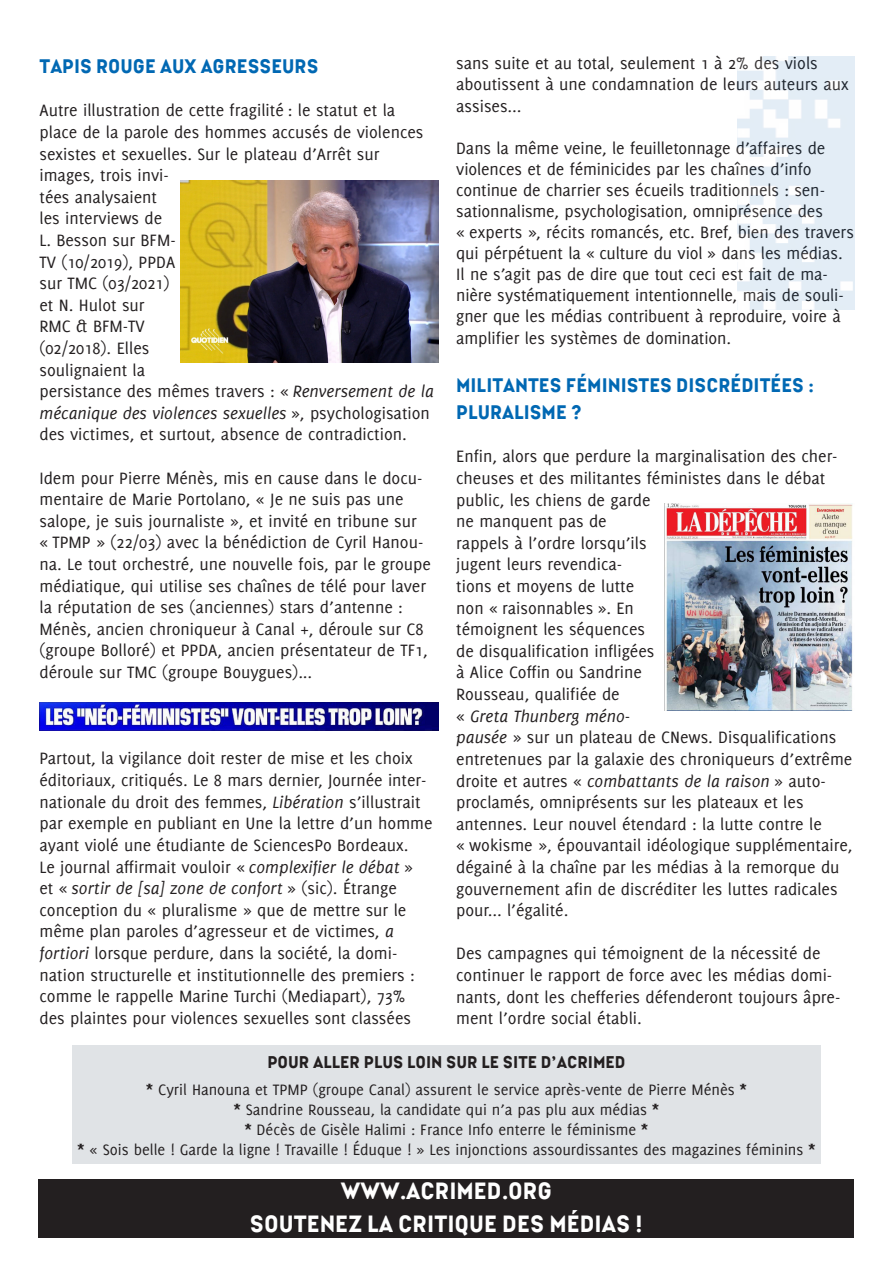
<style>
.page{position:relative;width:893px;height:1263px;background:#fff}
.page>*{position:absolute;margin:0;border:0;box-sizing:border-box;transform-origin:0 0}
.t1{font:700 27px "Mehdi";color:#fff}
.Article_texte{font:700 22.5px/27px "Mehdi";color:#0168b3}
.t2{font:700 19.5px "Mehdi";color:#231f20}
.Article_texte-2{font:18px/21.6px "Delicious";color:#231f20}
.t3{font:16.5px "Delicious";color:#231f20}
.s1{font-style:italic}
.s2{font-weight:700}
</style>
<div class="page">
<div style="left:39px;top:1179px;width:815px;height:58px;background:#231f20"></div>
<div style="left:72px;top:1045px;width:749px;height:118px;background:#e0e3e6"></div>
<img style="left:665px;top:504px;width:188px;height:206px">
<img style="left:39px;top:702px;width:399px;height:28px">
<img style="left:180px;top:180px;width:258px;height:182px">
<img style="left:737px;top:56px;width:118px;height:253px">
<p class="Article_texte-2" style="left:456px;top:52px;width:394px">sans suite et au total, seulement 1 à 2% des viols aboutissent à une condamnation de leurs auteurs aux assises...</p>
<p class="Article_texte-2" style="left:456px;top:137px;width:399px;line-height:21px">Dans la même veine, le feuilletonnage d’affaires de violences et de féminicides par les chaînes d’info continue de charrier ses écueils traditionnels : sen&shy;sationnalisme, psychologisation, omniprésence des<br>« experts », récits romancés, etc. Bref, bien des travers qui pérpétuent la « culture du viol » dans les médias.<br>Il ne s’agit pas de dire que tout ceci est fait de ma&shy;nière systématiquement intentionnelle, mais de souli&shy;gner que les médias contribuent à reproduire, voire à amplifier les systèmes de domination.</p>
<p class="Article_texte" style="left:456px;top:371px;width:360px">MILITANTES FÉMINISTES DISCRÉDITÉES :<br>PLURALISME ?</p>
<p class="Article_texte-2" style="left:456px;top:445px;width:398px">Enfin, alors que perdure la marginalisation des cher&shy;cheuses et des militantes féministes dans le débat public, les chiens de garde<br>ne manquent pas de<br>rappels à l’ordre lorsqu’ils<br>jugent leurs revendica-<br>tions et moyens de lutte<br>non « raisonnables ». En<br>témoignent les séquences<br>de disqualification infligées<br>à Alice Coffin ou Sandrine<br>Rousseau, qualifiée de<br><span class="s1">« Greta Thunberg méno-<br>pausée »</span> sur un plateau de CNews. Disqualifications entretenues par la galaxie des chroniqueurs d’extrême droite et autres <span class="s1">« combattants de la raison »</span> auto&shy;proclamés, omniprésents sur les plateaux et les antennes. Leur nouvel étendard : la lutte contre le<br>« wokisme », épouvantail idéologique supplémentaire, dégainé à la chaîne par les médias à la remorque du gouvernement afin de discréditer les luttes radicales pour... l’égalité.</p>
<p class="Article_texte-2" style="left:456px;top:942px;width:386px">Des campagnes qui témoignent de la nécessité de continuer le rapport de force avec les médias domi&shy;nants, dont les chefferies défenderont toujours âpre&shy;ment l’ordre social établi.</p>
<p class="t2" style="left:267px;top:1052px;width:360px">POUR ALLER PLUS LOIN SUR LE SITE D’ACRIMED</p>
<p class="t3" style="left:146px;top:1080px;width:602px"><span class="s2">*</span> Cyril Hanouna et TPMP (groupe Canal) assurent le service après-vente de Pierre Ménès <span class="s2">*</span></p>
<p class="t3" style="left:234px;top:1100px;width:427px"><span class="s2">*</span> Sandrine Rousseau, la candidate qui n’a pas plu aux médias <span class="s2">*</span></p>
<p class="t3" style="left:245px;top:1120px;width:405px"><span class="s2">*</span> Décès de Gisèle Halimi : France Info enterre le féminisme <span class="s2">*</span></p>
<p class="t3" style="left:78px;top:1140px;width:739px"><span class="s2">*</span> « Sois belle ! Garde la ligne ! Travaille ! Éduque ! » Les injonctions assourdissantes des magazines féminins <span class="s2">*</span></p>
<p class="Article_texte" style="left:39px;top:52px;width:281px">TAPIS ROUGE AUX AGRESSEURS</p>
<p class="Article_texte-2" style="left:39px;top:99px;width:396px">Autre illustration de cette fragilité : le statut et la place de la parole des hommes accusés de violences sexistes et sexuelles. Sur le plateau d’Arrêt sur images, trois invi-<br>tées analysaient<br>les interviews de<br>L. Besson sur BFM-<br>TV (10/2019), PPDA<br>sur TMC (03/2021)<br>et N. Hulot sur<br>RMC &amp; BFM-TV<br>(02/2018). Elles<br>soulignaient la<br>persistance des mêmes travers : <span class="s1">« Renversement de la mécanique des violences sexuelles »</span>, psychologisation des victimes, et surtout, absence de contradiction.</p>
<p class="Article_texte-2" style="left:39px;top:467px;width:393px">Idem pour Pierre Ménès, mis en cause dans le docu&shy;mentaire de Marie Portolano, « Je ne suis pas une salope, je suis journaliste », et invité en tribune sur<br>« TPMP » (22/03) avec la bénédiction de Cyril Hanou&shy;na. Le tout orchestré, une nouvelle fois, par le groupe médiatique, qui utilise ses chaînes de télé pour laver la réputation de ses (anciennes) stars d’antenne :<br>Ménès, ancien chroniqueur à Canal +, déroule sur C8 (groupe Bolloré) et PPDA, ancien présentateur de TF1, déroule sur TMC (groupe Bouygues)...</p>
<p class="Article_texte-2" style="left:39px;top:747px;width:395px">Partout, la vigilance doit rester de mise et les choix éditoriaux, critiqués. Le 8 mars dernier, Journée inter&shy;nationale du droit des femmes, <span class="s1">Libération</span> s’illustrait par exemple en publiant en Une la lettre d’un homme ayant violé une étudiante de SciencesPo Bordeaux.<br>Le journal affirmait vouloir <span class="s1">« complexifier le débat »<br></span>et <span class="s1">« sortir de [sa] zone de confort »</span> (sic). Étrange conception du « pluralisme » que de mettre sur le même plan paroles d’agresseur et de victimes, <span class="s1">a fortiori</span> lorsque perdure, dans la société, la domi&shy;nation structurelle et institutionnelle des premiers : comme le rappelle Marine Turchi (Mediapart), 73% des plaintes pour violences sexuelles sont classées</p>
<p class="t1" style="left:341px;top:1177px;width:213px">WWW.ACRIMED.ORG</p>
<p class="t1" style="left:250px;top:1210px;width:394px">SOUTENEZ LA CRITIQUE DES MÉDIAS !</p>
</div>
